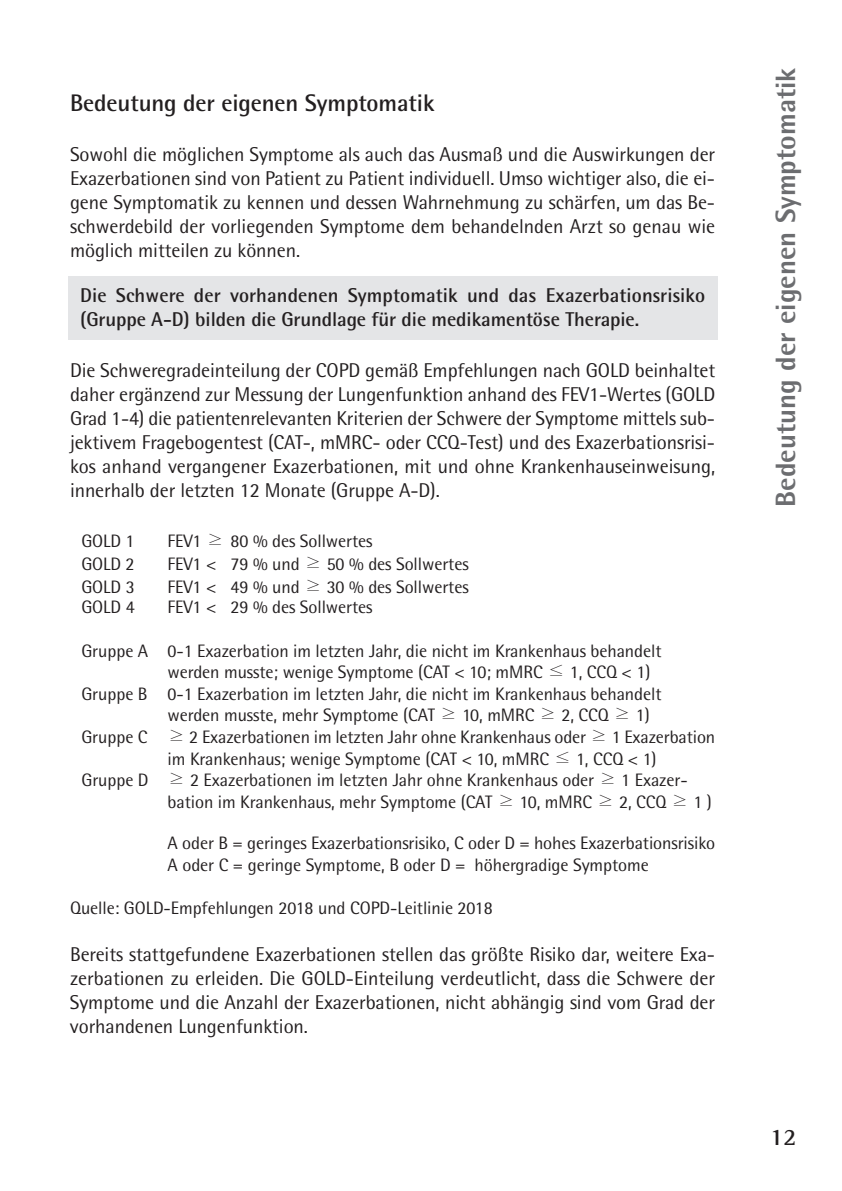
<style>
.page{position:relative;width:842px;height:1191px;background:#fff}
.page>*{position:absolute;margin:0;border:0;box-sizing:border-box;transform-origin:0 0}
.t1{font:800 28px "Rotis Semi Sans";color:#6c6d70}
.t2{font:700 24px "Rotis Semi Sans";letter-spacing:-.005em;color:#231f20}
.t3{font:700 24px "Rotis Semi Serif";color:#231f20}
.t4{font:20px/24px "Rotis Semi Sans";letter-spacing:-.005em;color:#231f20;text-align:justify}
.t5{font:700 20px/24px "Rotis Semi Sans";letter-spacing:-.005em;color:#231f20}
.t6{font:18px/21.6px "Rotis Semi Sans";letter-spacing:-.005em;color:#231f20}
.s1{font-family:"Adobe Myungjo Std Medium Acro"}
</style>
<div class="page">
<div style="left:68px;top:276px;width:649px;height:63px;background:#e4e5e7"></div>
<p class="t2" style="left:70px;top:94px;width:366px">Bedeutung der eigenen Symptomatik</p>
<p class="t4" style="left:70px;top:144px;width:647px">Sowohl die möglichen Symptome als auch das Ausmaß und die Auswirkungen der Exazerbationen sind von Patient zu Patient individuell. Umso wichtiger also, die ei&shy;gene Symptomatik zu kennen und dessen Wahrnehmung zu schärfen, um das Be&shy;schwerdebild der vorliegenden Symptome dem behandelnden Arzt so genau wie möglich mitteilen zu können.</p>
<p class="t5" style="left:80px;top:285px;width:626px">Die Schwere der vorhandenen Symptomatik und das Exazerbationsrisiko (Gruppe A-D) bilden die Grundlage für die medikamentöse Therapie.</p>
<p class="t4" style="left:70px;top:360px;width:647px">Die Schweregradeinteilung der COPD gemäß Empfehlungen nach GOLD beinhaltet daher ergänzend zur Messung der Lungenfunktion anhand des FEV1-Wertes (GOLD Grad 1-4) die patientenrelevanten Kriterien der Schwere der Symptome mittels sub&shy;jektivem Fragebogentest (CAT-, mMRC- oder CCQ-Test) und des Exazerbationsrisi&shy;kos anhand vergangener Exazerbationen, mit und ohne Krankenhauseinweisung, innerhalb der letzten 12 Monate (Gruppe A-D).</p>
<p class="t6" style="left:81px;top:532px;width:55px">GOLD 1</p>
<p class="t6" style="left:168px;top:532px;width:206px">FEV1 <span class="s1">≥</span> 80 % des Sollwertes</p>
<p class="t6" style="left:81px;top:555px;width:55px">GOLD 2</p>
<p class="t6" style="left:168px;top:555px;width:303px">FEV1 &lt; 79 % und <span class="s1">≥</span> 50 % des Sollwertes</p>
<p class="t6" style="left:81px;top:578px;width:55px">GOLD 3</p>
<p class="t6" style="left:168px;top:578px;width:303px">FEV1 &lt; 49 % und <span class="s1">≥</span> 30 % des Sollwertes</p>
<p class="t6" style="left:81px;top:598px;width:55px">GOLD 4</p>
<p class="t6" style="left:168px;top:598px;width:206px">FEV1 &lt; 29 % des Sollwertes</p>
<p class="t6" style="left:81px;top:641px;width:582px">Gruppe A 0-1 Exazerbation im letzten Jahr, die nicht im Krankenhaus behandelt</p>
<p class="t6" style="left:168px;top:663px;width:484px">werden musste; wenige Symptome (CAT &lt; 10; mMRC <span class="s1">≤</span> 1, CCQ &lt; 1)</p>
<p class="t6" style="left:81px;top:684px;width:582px">Gruppe B 0-1 Exazerbation im letzten Jahr, die nicht im Krankenhaus behandelt</p>
<p class="t6" style="left:168px;top:706px;width:484px">werden musste, mehr Symptome (CAT <span class="s1">≥</span> 10, mMRC <span class="s1">≥</span> 2, CCQ <span class="s1">≥</span> 1)</p>
<p class="t6" style="left:81px;top:728px;width:635px">Gruppe C <span class="s1">≥</span> 2 Exazerbationen im letzten Jahr ohne Krankenhaus oder <span class="s1">≥</span> 1 Exazerbation</p>
<p class="t6" style="left:168px;top:749px;width:491px">im Krankenhaus; wenige Symptome (CAT &lt; 10, mMRC <span class="s1">≤</span> 1, CCQ &lt; 1)</p>
<p class="t6" style="left:81px;top:771px;width:608px">Gruppe D <span class="s1">≥</span> 2 Exazerbationen im letzten Jahr ohne Krankenhaus oder <span class="s1">≥</span> 1 Exazer-</p>
<p class="t6" style="left:168px;top:792px;width:546px">bation im Krankenhaus, mehr Symptome (CAT <span class="s1">≥</span> 10, mMRC <span class="s1">≥</span> 2, CCQ <span class="s1">≥</span> 1 )</p>
<p class="t6" style="left:168px;top:834px;width:549px">A oder B = geringes Exazerbationsrisiko, C oder D = hohes Exazerbationsrisiko<br>A oder C = geringe Symptome, B oder D = höhergradige Symptome</p>
<p class="t6" style="left:70px;top:899px;width:424px">Quelle: GOLD-Empfehlungen 2018 und COPD-Leitlinie 2018</p>
<p class="t4" style="left:70px;top:944px;width:647px">Bereits stattgefundene Exazerbationen stellen das größte Risiko dar, weitere Exa&shy;zerbationen zu erleiden. Die GOLD-Einteilung verdeutlicht, dass die Schwere der Symptome und die Anzahl der Exazerbationen, nicht abhängig sind vom Grad der vorhandenen Lungenfunktion.</p>
<h1 class="t1" style="left:776px;top:507px;width:441px;rotate:-90deg">Bedeutung der eigenen Symptomatik</h1>
<p class="t3" style="left:770px;top:1129px;width:28px">12</p>
</div>
